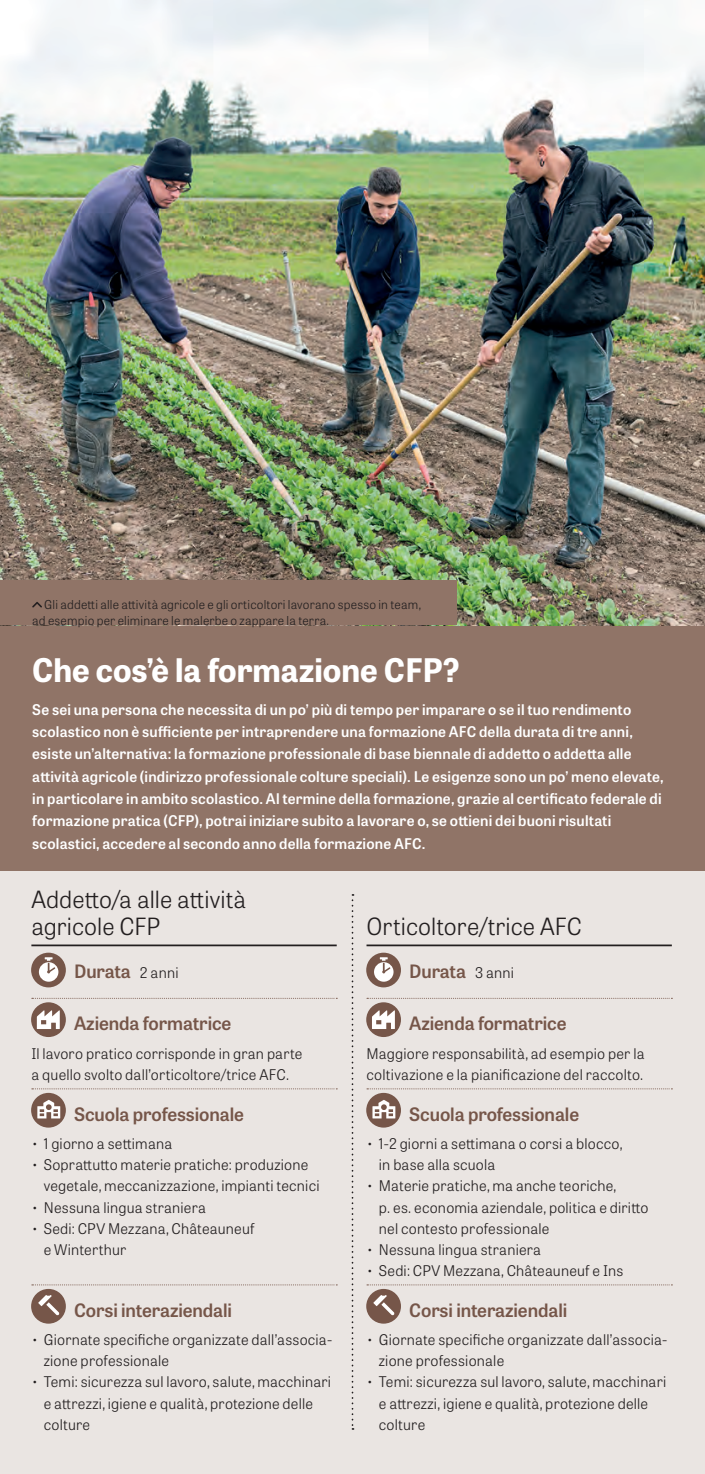
<style>
.page{position:relative;width:705px;height:1474px;background:#fff}
.page>*{position:absolute;margin:0;border:0;box-sizing:border-box;transform-origin:0 0}
.t1{font:700 32.38px "Tablet Gothic";color:#fff}
.t2{font:300 23.62px/26.2px "Tablet Gothic";color:#231f20}
.t3{font:600 18.38px "Tablet Gothic";letter-spacing:-.005em;color:#765649}
.t4{font:300 14.7px/21px "Tablet Gothic";letter-spacing:.015em;color:#231f20}
.t5{font:600 14.7px/22.4px "Tablet Gothic";letter-spacing:.015em;color:#fff}
.t6{font:300 12.25px/16.8px "Tablet Gothic";letter-spacing:.015em;color:#231f20}
.s1{font-weight:300;font-size:14.7px;color:#231f20}
</style>
<div class="page">
<div style="left:0;top:513px;width:704px;height:960px;background:#eae5e2"></div>
<div style="left:0;top:625px;width:704px;height:246px;background:#907467"></div>
<img style="left:0;top:0;width:704px;height:625px">
<div style="left:0;top:580px;width:456px;height:45px;background:#907467"></div>
<svg style="left:32px;top:602px;width:10px;height:5px"></svg>
<hr style="left:31px;top:944px;width:305px;height:2px;background:#231f20">
<svg style="left:32px;top:997px;width:305px;height:1px"></svg>
<svg style="left:32px;top:1088px;width:305px;height:1px"></svg>
<svg style="left:32px;top:1284px;width:305px;height:1px"></svg>
<div style="left:31px;top:952px;width:35px;height:35px;background:#765649;border-radius:50%"></div>
<svg style="left:39px;top:957px;width:19px;height:24px"></svg>
<div style="left:31px;top:1002px;width:35px;height:35px;background:#765649;border-radius:50%"></div>
<svg style="left:37px;top:1010px;width:23px;height:19px"></svg>
<svg style="left:31px;top:1092px;width:35px;height:35px"></svg>
<svg style="left:37px;top:1099px;width:23px;height:19px"></svg>
<div style="left:31px;top:1288px;width:35px;height:35px;background:#765649;border-radius:50%"></div>
<svg style="left:38px;top:1295px;width:21px;height:20px"></svg>
<hr style="left:366px;top:944px;width:305px;height:2px;background:#231f20">
<svg style="left:367px;top:997px;width:305px;height:1px"></svg>
<svg style="left:367px;top:1088px;width:305px;height:1px"></svg>
<svg style="left:367px;top:1284px;width:305px;height:1px"></svg>
<div style="left:366px;top:952px;width:35px;height:35px;background:#765649;border-radius:50%"></div>
<svg style="left:374px;top:957px;width:19px;height:24px"></svg>
<div style="left:366px;top:1002px;width:35px;height:35px;background:#765649;border-radius:50%"></div>
<svg style="left:372px;top:1010px;width:23px;height:19px"></svg>
<svg style="left:366px;top:1092px;width:35px;height:35px"></svg>
<svg style="left:372px;top:1099px;width:23px;height:19px"></svg>
<div style="left:366px;top:1288px;width:35px;height:35px;background:#765649;border-radius:50%"></div>
<svg style="left:373px;top:1295px;width:21px;height:20px"></svg>
<svg style="left:351px;top:894px;width:2px;height:535px"></svg>
<p class="t6" style="left:32px;top:595px;width:390px;text-indent:12px">Gli addetti alle attività agricole e gli orticoltori lavorano spesso in team, ad esempio per eliminare le malerbe o zappare la terra.</p>
<h1 class="t1" style="left:32px;top:647px;width:428px">Che cos’è la formazione CFP?</h1>
<p class="t5" style="left:32px;top:697px;width:632px">Se sei una persona che necessita di un po’ più di tempo per imparare o se il tuo rendimento scolastico non è sufficiente per intraprendere una formazione AFC della durata di tre anni, esiste un’alternativa: la formazione professionale di base biennale di addetto o addetta alle attività agricole (indirizzo professionale colture speciali). Le esigenze sono un po’ meno elevate, in particolare in ambito scolastico. Al termine della formazione, grazie al certificato federale di formazione pratica (CFP), potrai iniziare subito a lavorare o, se ottieni dei buoni risultati scolastici, accedere al secondo anno della formazione AFC.</p>
<h2 class="t2" style="left:31px;top:885px;width:216px">Addetto/a alle attività agricole CFP</h2>
<p class="t3" style="left:74px;top:958px;width:106px">Durata <span class="s1">2 anni</span></p>
<p class="t3" style="left:74px;top:1010px;width:159px">Azienda formatrice</p>
<p class="t4" style="left:31px;top:1042px;width:272px">Il lavoro pratico corrisponde in gran parte a quello svolto dall’orticoltore/trice AFC.</p>
<p class="t3" style="left:74px;top:1101px;width:171px">Scuola professionale</p>
<p class="t4" style="left:31px;top:1132px;width:142px">• 1 giorno a settimana</p>
<p class="t4" style="left:44px;top:1153px;width:277px;text-indent:-12px">• Soprattutto materie pratiche: produzione vegetale, meccanizzazione, impianti tecnici</p>
<p class="t4" style="left:31px;top:1196px;width:176px">• Nessuna lingua straniera</p>
<p class="t4" style="left:44px;top:1217px;width:212px;text-indent:-12px">• Sedi: CPV Mezzana, Châteauneuf e Winterthur</p>
<p class="t3" style="left:74px;top:1297px;width:159px">Corsi interaziendali</p>
<p class="t4" style="left:44px;top:1328px;width:290px;text-indent:-12px">• Giornate specifiche organizzate dall’associa&shy;zione professionale</p>
<p class="t4" style="left:44px;top:1370px;width:289px;text-indent:-12px">• Temi: sicurezza sul lavoro, salute, macchinari e attrezzi, igiene e qualità, protezione delle colture</p>
<h2 class="t2" style="left:366px;top:912px;width:217px">Orticoltore/trice AFC</h2>
<p class="t3" style="left:409px;top:958px;width:106px">Durata <span class="s1">3 anni</span></p>
<p class="t3" style="left:409px;top:1010px;width:159px">Azienda formatrice</p>
<p class="t4" style="left:366px;top:1042px;width:279px">Maggiore responsabilità, ad esempio per la coltivazione e la pianificazione del raccolto.</p>
<p class="t3" style="left:409px;top:1101px;width:171px">Scuola professionale</p>
<p class="t4" style="left:379px;top:1132px;width:245px;text-indent:-12px">• 1-2 giorni a settimana o corsi a blocco, in base alla scuola</p>
<p class="t4" style="left:379px;top:1175px;width:271px;text-indent:-12px">• Materie pratiche, ma anche teoriche,<br>p. es. economia aziendale, politica e diritto nel contesto professionale</p>
<p class="t4" style="left:366px;top:1238px;width:176px">• Nessuna lingua straniera</p>
<p class="t4" style="left:366px;top:1259px;width:258px">• Sedi: CPV Mezzana, Châteauneuf e Ins</p>
<p class="t3" style="left:409px;top:1297px;width:159px">Corsi interaziendali</p>
<p class="t4" style="left:379px;top:1328px;width:290px;text-indent:-12px">• Giornate specifiche organizzate dall’associa&shy;zione professionale</p>
<p class="t4" style="left:379px;top:1370px;width:289px;text-indent:-12px">• Temi: sicurezza sul lavoro, salute, macchinari e attrezzi, igiene e qualità, protezione delle colture</p>
</div>
